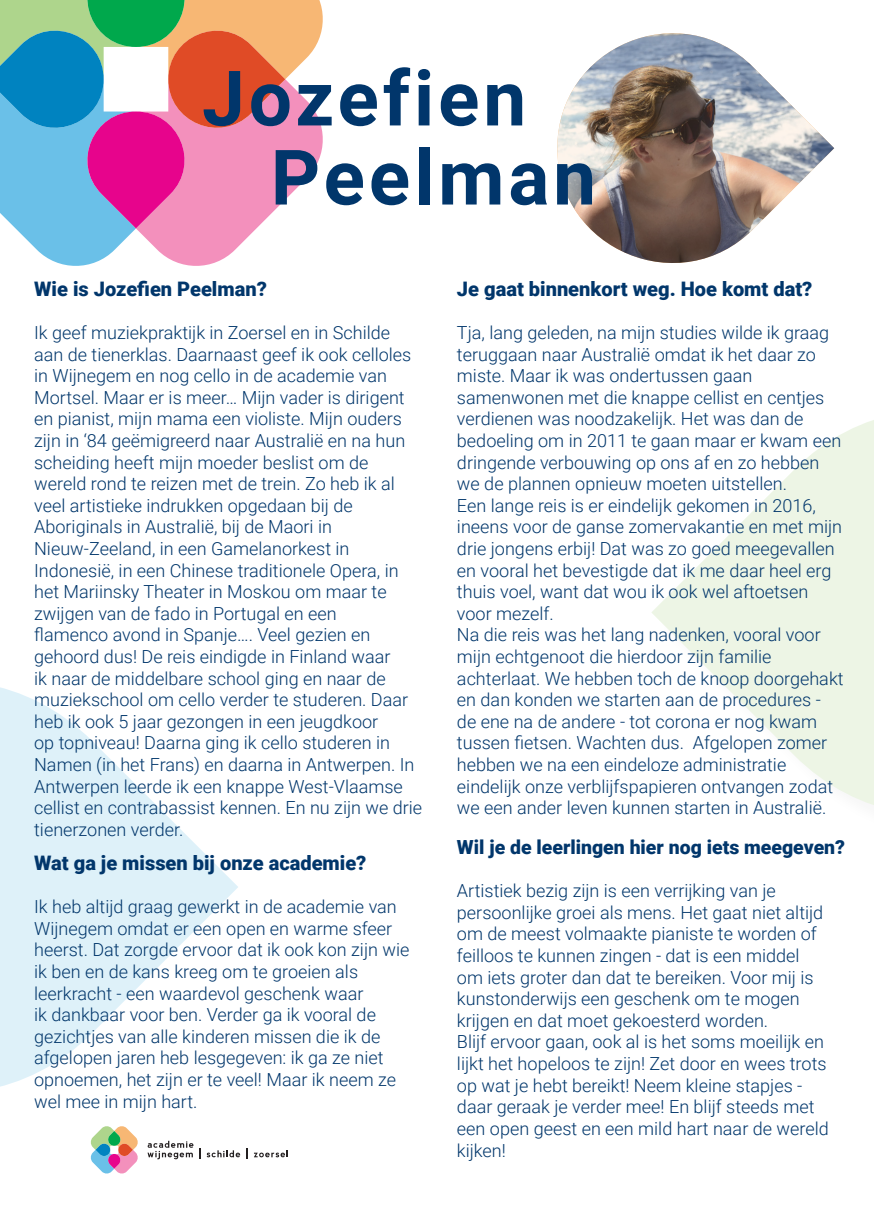
<style>
.page{position:relative;width:874px;height:1225px;background:#fff}
.page>*{position:absolute;margin:0;border:0;box-sizing:border-box;transform-origin:0 0}
.t1{font:700 76.4px/79px "Roboto";letter-spacing:.05em;color:#01366b}
.t2{font:900 20px "Roboto";color:#01366b}
.t3{font:900 19.4px "Roboto";color:#01366b}
.t4{font:300 18px/21.6px "Roboto";color:#01366b}
</style>
<div class="page">
<svg style="left:91px;top:1126px;width:47px;height:47px"></svg>
<svg style="left:147px;top:1140px;width:46px;height:19px"></svg>
<svg style="left:206px;top:1150px;width:34px;height:7px"></svg>
<svg style="left:254px;top:1150px;width:34px;height:7px"></svg>
<img style="left:557px;top:33px;width:276px;height:230px">
<svg style="left:0;top:0;width:323px;height:266px"></svg>
<svg style="left:651px;top:420px;width:222px;height:385px;fill:#edf5e5"></svg>
<svg style="left:0;top:687px;width:238px;height:400px;fill:#def1f9"></svg>
<p class="t1" style="left:271px;top:56px;width:326px;text-indent:-69px">Jozefien<br>Peelman</p>
<p class="t2" style="left:34px;top:275px;width:234px">Wie is Jozefien Peelman?</p>
<p class="t4" style="left:34px;top:321px;width:389px">Ik geef muziekpraktijk in Zoersel en in Schilde aan de tienerklas. Daarnaast geef ik ook celloles in Wijnegem en nog cello in de academie van Mortsel. Maar er is meer… Mijn vader is dirigent en pianist, mijn mama een violiste. Mijn ouders zijn in ‘84 geëmigreerd naar Australië en na hun scheiding heeft mijn moeder beslist om de wereld rond te reizen met de trein. Zo heb ik al veel artistieke indrukken opgedaan bij de Aboriginals in Australië, bij de Maori in Nieuw-Zeeland, in een Gamelanorkest in Indonesië, in een Chinese traditionele Opera, in het Mariinsky Theater in Moskou om maar te zwijgen van de fado in Portugal en een<br>flamenco avond in Spanje…. Veel gezien en gehoord dus! De reis eindigde in Finland waar<br>ik naar de middelbare school ging en naar de muziekschool om cello verder te studeren. Daar heb ik ook 5 jaar gezongen in een jeugdkoor<br>op topniveau! Daarna ging ik cello studeren in Namen (in het Frans) en daarna in Antwerpen. In Antwerpen leerde ik een knappe West-Vlaamse cellist en contrabassist kennen. En nu zijn we drie tienerzonen verder.</p>
<p class="t2" style="left:34px;top:849px;width:334px">Wat ga je missen bij onze academie?</p>
<p class="t4" style="left:34px;top:895px;width:376px">Ik heb altijd graag gewerkt in de academie van Wijnegem omdat er een open en warme sfeer heerst. Dat zorgde ervoor dat ik ook kon zijn wie ik ben en de kans kreeg om te groeien als leerkracht - een waardevol geschenk waar<br>ik dankbaar voor ben. Verder ga ik vooral de gezichtjes van alle kinderen missen die ik de afgelopen jaren heb lesgegeven: ik ga ze niet opnoemen, het zijn er te veel! Maar ik neem ze wel mee in mijn hart.</p>
<p class="t2" style="left:457px;top:275px;width:357px">Je gaat binnenkort weg. Hoe komt dat?</p>
<p class="t4" style="left:457px;top:321px;width:386px">Tja, lang geleden, na mijn studies wilde ik graag teruggaan naar Australië omdat ik het daar zo miste. Maar ik was ondertussen gaan samenwonen met die knappe cellist en centjes verdienen was noodzakelijk. Het was dan de bedoeling om in 2011 te gaan maar er kwam een dringende verbouwing op ons af en zo hebben we de plannen opnieuw moeten uitstellen.<br>Een lange reis is er eindelijk gekomen in 2016, ineens voor de ganse zomervakantie en met mijn drie jongens erbij! Dat was zo goed meegevallen en vooral het bevestigde dat ik me daar heel erg thuis voel, want dat wou ik ook wel aftoetsen voor mezelf.</p>
<p class="t4" style="left:457px;top:623px;width:388px">Na die reis was het lang nadenken, vooral voor mijn echtgenoot die hierdoor zijn familie achterlaat. We hebben toch de knoop doorgehakt en dan konden we starten aan de procedures - de ene na de andere - tot corona er nog kwam tussen fietsen. Wachten dus. Afgelopen zomer hebben we na een eindeloze administratie eindelijk onze verblijfspapieren ontvangen zodat we een ander leven kunnen starten in Australië.</p>
<p class="t3" style="left:457px;top:833px;width:389px">Wil je de leerlingen hier nog iets meegeven?</p>
<p class="t4" style="left:457px;top:879px;width:373px">Artistiek bezig zijn is een verrijking van je persoonlijke groei als mens. Het gaat niet altijd om de meest volmaakte pianiste te worden of feilloos te kunnen zingen - dat is een middel om iets groter dan dat te bereiken. Voor mij is kunstonderwijs een geschenk om te mogen krijgen en dat moet gekoesterd worden.<br>Blijf ervoor gaan, ook al is het soms moeilijk en lijkt het hopeloos te zijn! Zet door en wees trots op wat je hebt bereikt! Neem kleine stapjes - daar geraak je verder mee! En blijf steeds met een open geest en een mild hart naar de wereld kijken!</p>
</div>
